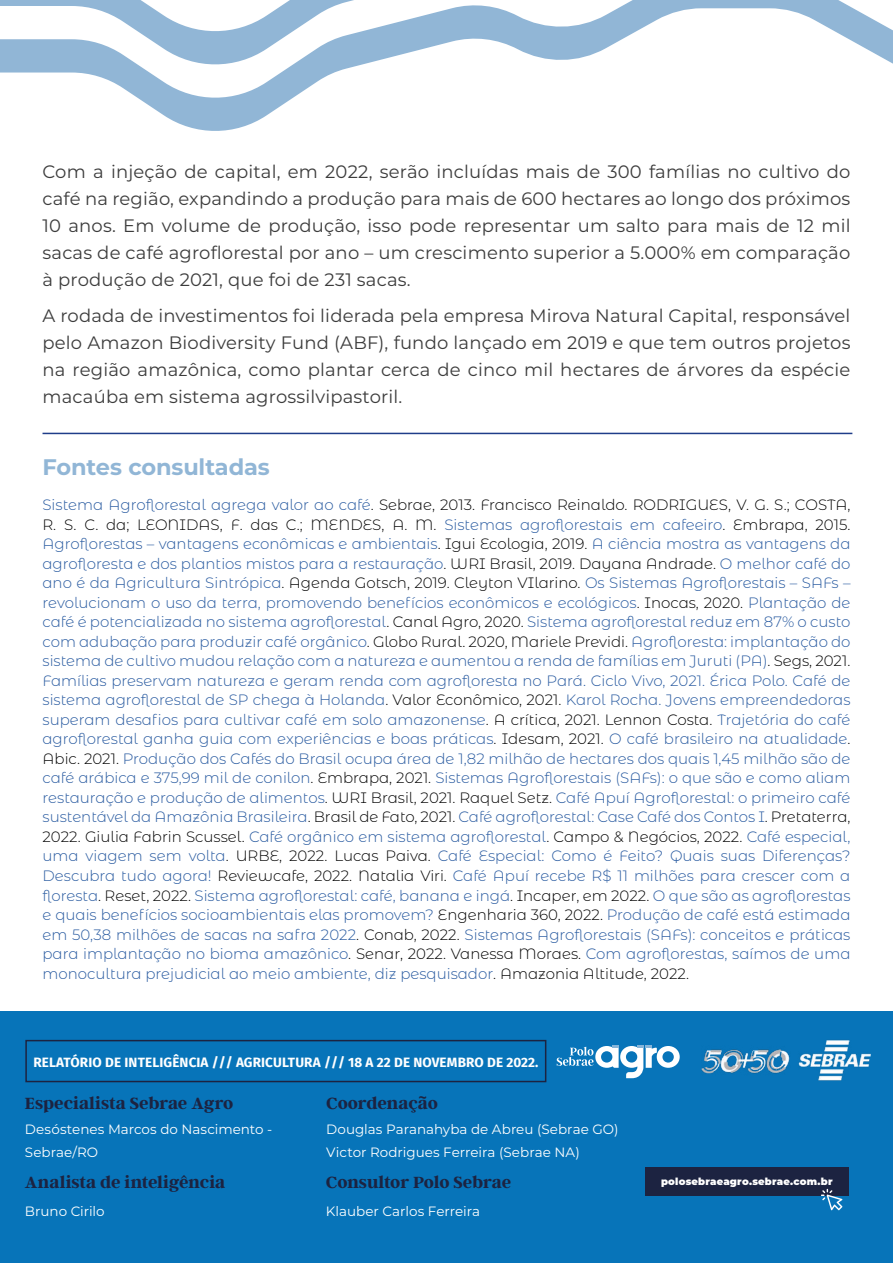
<style>
.page{position:relative;width:893px;height:1263px;background:#fff}
.page>*{position:absolute;margin:0;border:0;box-sizing:border-box;transform-origin:0 0}
.t1{font:700 22.5px "Montserrat";letter-spacing:-.005em;color:#91b6d6}
.t2{font:18px/27px "Montserrat";letter-spacing:.01em;color:#3c3c3c;text-align:justify}
.t3{font:700 18px "Argent CF";letter-spacing:-.005em;color:#1c2341}
.t4{font:300 15px/19.5px "Montserrat Alternates";color:#285aa0;text-align:justify}
.t5{font:13.5px/22.5px "Montserrat";color:#fff}
.t6{font:700 13.5px "Fira Sans";letter-spacing:.01em;color:#fff}
.t7{font:900 10.05px "Montserrat";letter-spacing:.02em;color:#fff}
.s1{color:#000}
</style>
<div class="page">
<svg style="left:0;top:70px;width:341px;height:61px"></svg>
<svg style="left:0;top:3px;width:893px;height:67px"></svg>
<svg style="left:0;top:0;width:844px;height:3px"></svg>
<hr style="left:43px;top:433px;width:809px;height:1px;background:#1f3d89">
<div style="left:0;top:1011px;width:893px;height:252px;background:#0774b9"></div>
<div style="left:25px;top:1040px;width:521px;height:42px;border:2px solid #1c2341"></div>
<img style="left:701px;top:1040px;width:170px;height:41px">
<svg style="left:557px;top:1045px;width:123px;height:33px"></svg>
<div style="left:645px;top:1167px;width:204px;height:28px;background:#1c2341"></div>
<svg style="left:645px;top:1189px;width:204px;height:22px"></svg>
<p class="t2" style="left:43px;top:158px;width:809px">Com a injeção de capital, em 2022, serão incluídas mais de 300 famílias no cultivo do café na região, expandindo a produção para mais de 600 hectares ao longo dos próximos 10 anos. Em volume de produção, isso pode representar um salto para mais de 12 mil sacas de café agroflorestal por ano – um crescimento superior a 5.000% em comparação à produção de 2021, que foi de 231 sacas.</p>
<p class="t2" style="left:43px;top:301px;width:809px">A rodada de investimentos foi liderada pela empresa Mirova Natural Capital, responsável pelo Amazon Biodiversity Fund (ABF), fundo lançado em 2019 e que tem outros projetos na região amazônica, como plantar cerca de cinco mil hectares de árvores da espécie macaúba em sistema agrossilvipastoril.</p>
<h1 class="t1" style="left:43px;top:451px;width:229px">Fontes consultadas</h1>
<p class="t4" style="left:43px;top:495px;width:809px">Sistema Agroflorestal agrega valor ao café<span class="s1">. Sebrae, 2013. Francisco Reinaldo. RODRIGUES, V. G. S.; COSTA, R. S. C. da; LEONIDAS, F. das C.; MENDES, A. M.</span> Sistemas agroflorestais em cafeeiro<span class="s1">. Embrapa, 2015.<br></span>Agroflorestas – vantagens econômicas e ambientais<span class="s1">. Igui Ecologia, 2019.</span> A ciência mostra as vantagens da agrofloresta e dos plantios mistos para a restauração<span class="s1">. WRI Brasil, 2019. Dayana Andrade.</span> O melhor café do ano é da Agricultura Sintrópica<span class="s1">. Agenda Gotsch, 2019. Cleyton VIlarino.</span> Os Sistemas Agroflorestais – SAFs – revolucionam o uso da terra, promovendo benefícios econômicos e ecológicos<span class="s1">. Inocas, 2020.</span> Plantação de café é potencializada no sistema agroflorestal<span class="s1">. Canal Agro, 2020.</span> Sistema agroflorestal reduz em 87% o custo com adubação para produzir café orgânico<span class="s1">. Globo Rural. 2020, Mariele Previdi.</span> Agrofloresta: implantação do sistema de cultivo mudou relação com a natureza e aumentou a renda de famílias em Juruti (PA)<span class="s1">. Segs, 2021.<br></span>Famílias preservam natureza e geram renda com agrofloresta no Pará. Ciclo Vivo, 2021. Érica Polo. Café de sistema agroflorestal de SP chega à Holanda<span class="s1">. Valor Econômico, 2021.</span> Karol Rocha. Jovens empreendedoras superam desafios para cultivar café em solo amazonense<span class="s1">. A crítica, 2021. Lennon Costa.</span> Trajetória do café agroflorestal ganha guia com experiências e boas práticas<span class="s1">. Idesam, 2021.</span> O café brasileiro na atualidade<span class="s1">.<br>Abic. 2021.</span> Produção dos Cafés do Brasil ocupa área de 1,82 milhão de hectares dos quais 1,45 milhão são de café arábica e 375,99 mil de conilon<span class="s1">. Embrapa, 2021.</span> Sistemas Agroflorestais (SAFs): o que são e como aliam restauração e produção de alimentos<span class="s1">. WRI Brasil, 2021. Raquel Setz.</span> Café Apuí Agroflorestal: o primeiro café sustentável da Amazônia Brasileira<span class="s1">. Brasil de Fato, 2021.</span> Café agroflorestal: Case Café dos Contos I<span class="s1">. Pretaterra, 2022. Giulia Fabrin Scussel.</span> Café orgânico em sistema agroflorestal<span class="s1">. Campo &amp; Negócios, 2022.</span> Café especial, uma viagem sem volta<span class="s1">. URBE, 2022. Lucas Paiva.</span> Café Especial: Como é Feito? Quais suas Diferenças?<br>Descubra tudo agora! <span class="s1">Reviewcafe, 2022. Natalia Viri.</span> Café Apuí recebe R$ 11 milhões para crescer com a floresta<span class="s1">. Reset, 2022.</span> Sistema agroflorestal: café, banana e ingá<span class="s1">. Incaper, em 2022.</span> O que são as agroflorestas e quais benefícios socioambientais elas promovem? <span class="s1">Engenharia 360, 2022.</span> Produção de café está estimada em 50,38 milhões de sacas na safra 2022<span class="s1">. Conab, 2022.</span> Sistemas Agroflorestais (SAFs): conceitos e práticas para implantação no bioma amazônico<span class="s1">. Senar, 2022. Vanessa Moraes.</span> Com agroflorestas, saímos de uma monocultura prejudicial ao meio ambiente, diz pesquisador<span class="s1">. Amazonia Altitude, 2022.</span></p>
<p class="t6" style="left:33px;top:1051px;width:507px">RELATÓRIO DE INTELIGÊNCIA /// AGRICULTURA /// 18 A 22 DE NOVEMBRO DE 2022.</p>
<p class="t3" style="left:25px;top:1093px;width:210px">Especialista Sebrae Agro</p>
<p class="t3" style="left:326px;top:1093px;width:113px">Coordenação</p>
<p class="t5" style="left:25px;top:1118px;width:249px">Desóstenes Marcos do Nascimento -<br>Sebrae/RO</p>
<p class="t5" style="left:326px;top:1118px;width:294px">Douglas Paranahyba de Abreu (Sebrae GO)<br>Victor Rodrigues Ferreira (Sebrae NA)</p>
<p class="t3" style="left:25px;top:1172px;width:202px">Analista de inteligência</p>
<p class="t3" style="left:326px;top:1172px;width:187px">Consultor Polo Sebrae</p>
<p class="t7" style="left:661px;top:1174px;width:173px">polosebraeagro.sebrae.com.br</p>
<p class="t5" style="left:25px;top:1199px;width:81px">Bruno Cirilo</p>
<p class="t5" style="left:326px;top:1199px;width:156px">Klauber Carlos Ferreira</p>
</div>
